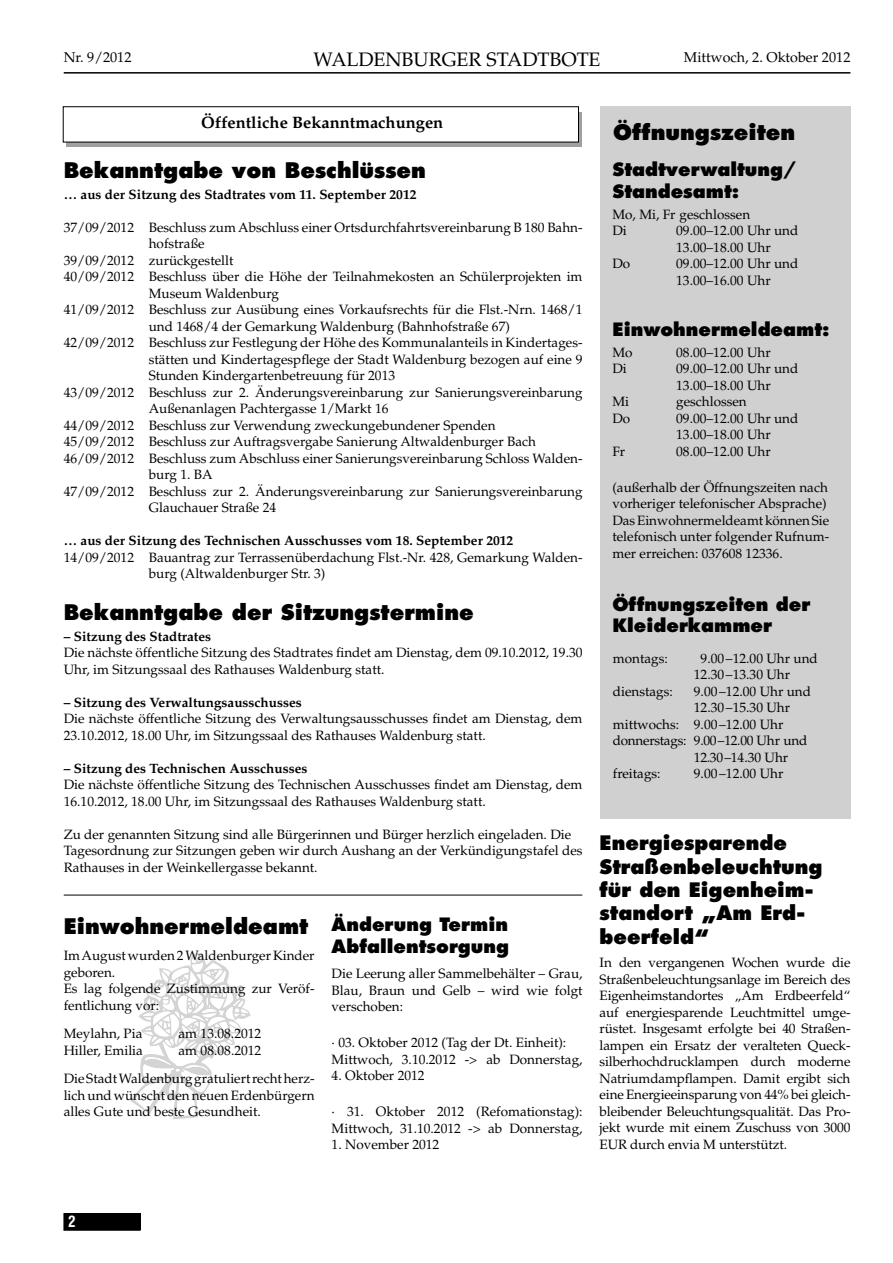
<style>
.page{position:relative;width:893px;height:1263px;background:#fff}
.page>*{position:absolute;margin:0;border:0;box-sizing:border-box;transform-origin:0 0}
.t1{font:800 21px "Futura LT";color:#000}
.t2{font:800 19.5px/23.4px "Futura LT";color:#000}
.t3{font:19.5px "Palatino";color:#000}
.t4{font:800 18px/21.6px "Futura LT";color:#000}
.t5{font:700 16.5px "Palatino";color:#000}
.t6{font:700 condensed 15px "Swiss 721 BT";color:#fff}
.t7{font:14.25px "Palatino";color:#000}
.t8{font:13.5px/16.5px "Palatino";color:#000}
.t9{font:700 13.5px "Palatino";color:#000}
.t10{font:13.5px "Palatino";letter-spacing:-.02em;color:#000}
</style>
<div class="page">
<hr style="left:64px;top:72px;width:786px;height:2px;background:#000">
<div style="left:64px;top:1214px;width:76px;height:16px;background:#000"></div>
<div style="left:64px;top:1213px;width:76px;height:17px;border:1px solid #000"></div>
<svg style="left:131px;top:953px;width:120px;height:166px"></svg>
<div style="left:66px;top:113px;width:516px;height:34px;background:linear-gradient(to right,#a0a0a0,#a0a0a0)"></div>
<div style="left:63px;top:107px;width:515px;height:35px;background:#fff"></div>
<div style="left:63px;top:106px;width:516px;height:36px;border:1px solid #000"></div>
<div style="left:599px;top:106px;width:251px;height:713px;background:#d0d0d0"></div>
<hr style="left:64px;top:895px;width:518px;height:1px;background:#000">
<p class="t7" style="left:64px;top:52px;width:69px">Nr. 9/2012</p>
<h2 class="t3" style="left:314px;top:52px;width:288px">WALDENBURGER STADTBOTE</h2>
<p class="t7" style="left:684px;top:52px;width:168px">Mittwoch, 2. Oktober 2012</p>
<p class="t5" style="left:201px;top:116px;width:244px">Öffentliche Bekanntmachungen</p>
<h1 class="t1" style="left:64px;top:157px;width:364px">Bekanntgabe von Beschlüssen</h1>
<p class="t9" style="left:64px;top:189px;width:354px">… aus der Sitzung des Stadtrates vom 11. September 2012</p>
<p class="t8" style="left:64px;top:220px;width:520px">37/09/2012 Beschluss zum Abschluss einer Ortsdurchfahrtsvereinbarung B 180 Bahn-</p>
<p class="t8" style="left:149px;top:237px;width:57px">hofstraße</p>
<p class="t8" style="left:64px;top:253px;width:171px">39/09/2012 zurückgestellt</p>
<p class="t8" style="left:64px;top:270px;width:520px">40/09/2012 Beschluss über die Höhe der Teilnahmekosten an Schülerprojekten im</p>
<p class="t8" style="left:149px;top:286px;width:132px">Museum Waldenburg</p>
<p class="t8" style="left:64px;top:303px;width:520px">41/09/2012 Beschluss zur Ausübung eines Vorkaufsrechts für die Flst.-Nrn. 1468/1</p>
<p class="t8" style="left:149px;top:319px;width:363px">und 1468/4 der Gemarkung Waldenburg (Bahnhofstraße 67)</p>
<p class="t8" style="left:64px;top:336px;width:520px">42/09/2012 Beschluss zur Festlegung der Höhe des Kommunalanteils in Kindertages-</p>
<p class="t8" style="left:149px;top:352px;width:435px">stätten und Kindertagespflege der Stadt Waldenburg bezogen auf eine 9</p>
<p class="t8" style="left:149px;top:369px;width:248px">Stunden Kindergartenbetreuung für 2013</p>
<p class="t8" style="left:64px;top:385px;width:520px">43/09/2012 Beschluss zur 2. Änderungsvereinbarung zur Sanierungsvereinbarung</p>
<p class="t8" style="left:149px;top:402px;width:241px">Außenanlagen Pachtergasse 1/Markt 16</p>
<p class="t8" style="left:64px;top:418px;width:433px">44/09/2012 Beschluss zur Verwendung zweckungebundener Spenden</p>
<p class="t8" style="left:64px;top:435px;width:474px">45/09/2012 Beschluss zur Auftragsvergabe Sanierung Altwaldenburger Bach</p>
<p class="t8" style="left:64px;top:451px;width:520px">46/09/2012 Beschluss zum Abschluss einer Sanierungsvereinbarung Schloss Walden-</p>
<p class="t8" style="left:149px;top:468px;width:65px">burg 1. BA</p>
<p class="t8" style="left:64px;top:484px;width:520px">47/09/2012 Beschluss zur 2. Änderungsvereinbarung zur Sanierungsvereinbarung</p>
<p class="t8" style="left:149px;top:501px;width:129px">Glauchauer Straße 24</p>
<p class="t9" style="left:64px;top:535px;width:451px">… aus der Sitzung des Technischen Ausschusses vom 18. September 2012</p>
<p class="t8" style="left:149px;top:550px;width:435px;text-indent:-85px">14/09/2012 Bauantrag zur Terrassenüberdachung Flst.-Nr. 428, Gemarkung Walden&shy;burg (Altwaldenburger Str. 3)</p>
<h1 class="t1" style="left:64px;top:599px;width:412px">Bekanntgabe der Sitzungstermine</h1>
<p class="t9" style="left:64px;top:631px;width:149px">– Sitzung des Stadtrates</p>
<p class="t8" style="left:64px;top:646px;width:520px">Die nächste öffentliche Sitzung des Stadtrates findet am Dienstag, dem 09.10.2012, 19.30<br>Uhr, im Sitzungssaal des Rathauses Waldenburg statt.</p>
<p class="t9" style="left:64px;top:697px;width:240px">– Sitzung des Verwaltungsausschusses</p>
<p class="t8" style="left:64px;top:712px;width:520px">Die nächste öffentliche Sitzung des Verwaltungsausschusses findet am Dienstag, dem<br>23.10.2012, 18.00 Uhr, im Sitzungssaal des Rathauses Waldenburg statt.</p>
<p class="t9" style="left:64px;top:763px;width:245px">– Sitzung des Technischen Ausschusses</p>
<p class="t8" style="left:64px;top:778px;width:520px">Die nächste öffentliche Sitzung des Technischen Ausschusses findet am Dienstag, dem<br>16.10.2012, 18.00 Uhr, im Sitzungssaal des Rathauses Waldenburg statt.</p>
<p class="t8" style="left:64px;top:827px;width:520px">Zu der genannten Sitzung sind alle Bürgerinnen und Bürger herzlich eingeladen. Die<br>Tagesordnung zur Sitzungen geben wir durch Aushang an der Verkündigungstafel des<br>Rathauses in der Weinkellergasse bekannt.</p>
<h1 class="t1" style="left:64px;top:913px;width:246px">Einwohnermeldeamt</h1>
<p class="t8" style="left:64px;top:949px;width:252px">Im August wurden 2 Waldenburger Kinder geboren.<br>Es lag folgende Zustimmung zur Veröf&shy;fentlichung vor:</p>
<p class="t8" style="left:64px;top:1027px;width:80px">Meylahn, Pia</p>
<p class="t8" style="left:179px;top:1027px;width:84px">am 13.08.2012</p>
<p class="t8" style="left:64px;top:1044px;width:81px">Hiller, Emilia</p>
<p class="t8" style="left:64px;top:1038px;width:252px;line-height:28.5px;text-indent:115px">am 08.08.2012<br>Die Stadt Waldenburg gratuliert recht herz-</p>
<p class="t8" style="left:64px;top:1089px;width:252px">lich und wünscht den neuen Erdenbürgern alles Gute und beste Gesundheit.</p>
<h3 class="t4" style="left:332px;top:914px;width:179px">Änderung Termin<br>Abfallentsorgung</h3>
<p class="t8" style="left:332px;top:967px;width:252px;text-align:justify">Die Leerung aller Sammelbehälter – Grau, Blau, Braun und Gelb – wird wie folgt verschoben:</p>
<p class="t8" style="left:332px;top:1036px;width:252px">· 03. Oktober 2012 (Tag der Dt. Einheit):<br>Mittwoch, 3.10.2012 -&gt; ab Donnerstag,</p>
<p class="t8" style="left:332px;top:1069px;width:95px">4. Oktober 2012</p>
<p class="t8" style="left:332px;top:1105px;width:252px">· 31. Oktober 2012 (Refomationstag):<br>Mittwoch, 31.10.2012 -&gt; ab Donnerstag,</p>
<p class="t8" style="left:332px;top:1138px;width:109px">1. November 2012</p>
<h1 class="t1" style="left:613px;top:118px;width:184px">Öffnungszeiten</h1>
<h3 class="t4" style="left:612px;top:159px;width:185px">Stadtverwaltung/<br>Standesamt:</h3>
<p class="t8" style="left:612px;top:207px;width:139px">Mo, Mi, Fr geschlossen<br>Di</p>
<p class="t8" style="left:676px;top:224px;width:124px">09.00–12.00 Uhr und<br>13.00–18.00 Uhr</p>
<p class="t8" style="left:612px;top:257px;width:19px">Do</p>
<p class="t8" style="left:676px;top:257px;width:124px">09.00–12.00 Uhr und<br>13.00–16.00 Uhr</p>
<h3 class="t4" style="left:612px;top:319px;width:219px">Einwohnermeldeamt:</h3>
<p class="t8" style="left:612px;top:346px;width:22px">Mo</p>
<p class="t8" style="left:676px;top:346px;width:96px">08.00–12.00 Uhr</p>
<p class="t8" style="left:612px;top:362px;width:16px">Di</p>
<p class="t8" style="left:676px;top:362px;width:124px">09.00–12.00 Uhr und<br>13.00–18.00 Uhr</p>
<p class="t8" style="left:612px;top:395px;width:18px">Mi</p>
<p class="t8" style="left:676px;top:395px;width:72px">geschlossen</p>
<p class="t8" style="left:612px;top:412px;width:19px">Do</p>
<p class="t8" style="left:676px;top:412px;width:124px">09.00 –12.00 Uhr und<br>13.00–18.00 Uhr</p>
<p class="t8" style="left:612px;top:445px;width:14px">Fr</p>
<p class="t8" style="left:676px;top:445px;width:96px">08.00–12.00 Uhr</p>
<p class="t8" style="left:612px;top:481px;width:218px">(außerhalb der Öffnungszeiten nach vorheriger telefonischer Absprache)<br>Das Einwohnermeldeamt können Sie telefonisch unter folgender Rufnum&shy;mer erreichen: 037608 12336.</p>
<h3 class="t4" style="left:612px;top:593px;width:199px">Öffnungszeiten der<br>Kleiderkammer</h3>
<p class="t8" style="left:613px;top:651px;width:56px">montags:</p>
<p class="t8" style="left:694px;top:651px;width:125px;text-indent:7px">9.00 –12.00 Uhr und<br>12.30 –13.30 Uhr</p>
<p class="t8" style="left:613px;top:684px;width:61px">dienstags:</p>
<p class="t8" style="left:694px;top:684px;width:119px">9.00 –12.00 Uhr und</p>
<p class="t8" style="left:694px;top:701px;width:98px">12.30 –15.30 Uhr</p>
<p class="t8" style="left:613px;top:717px;width:172px">mittwochs: 9.00 –12.00 Uhr</p>
<p class="t10" style="left:613px;top:735px;width:196px">donnerstags: 9.00 –12.00 Uhr und</p>
<p class="t8" style="left:694px;top:750px;width:96px">12.30 –14.30 Uhr</p>
<p class="t8" style="left:613px;top:767px;width:49px">freitags:</p>
<p class="t8" style="left:694px;top:767px;width:91px">9.00 –12.00 Uhr</p>
<h2 class="t2" style="left:599px;top:831px;width:224px">Energiesparende<br>Straßenbeleuchtung für den Eigenheim&shy;standort „Am Erd&shy;beerfeld“</h2>
<p class="t8" style="left:599px;top:956px;width:252px;text-align:justify">In den vergangenen Wochen wurde die Straßenbeleuchtungsanlage im Bereich des Eigenheimstandortes „Am Erdbeerfeld“ auf energiesparende Leuchtmittel umge&shy;rüstet. Insgesamt erfolgte bei 40 Straßen&shy;lampen ein Ersatz der veralteten Queck&shy;silberhochdrucklampen durch moderne Natriumdampflampen. Damit ergibt sich eine Energieeinsparung von 44% bei gleich&shy;bleibender Beleuchtungsqualität. Das Pro&shy;jekt wurde mit einem Zuschuss von 3000<br>EUR durch envia M unterstützt.</p>
<p class="t6" style="left:68px;top:1212px;width:9px">2</p>
</div>
